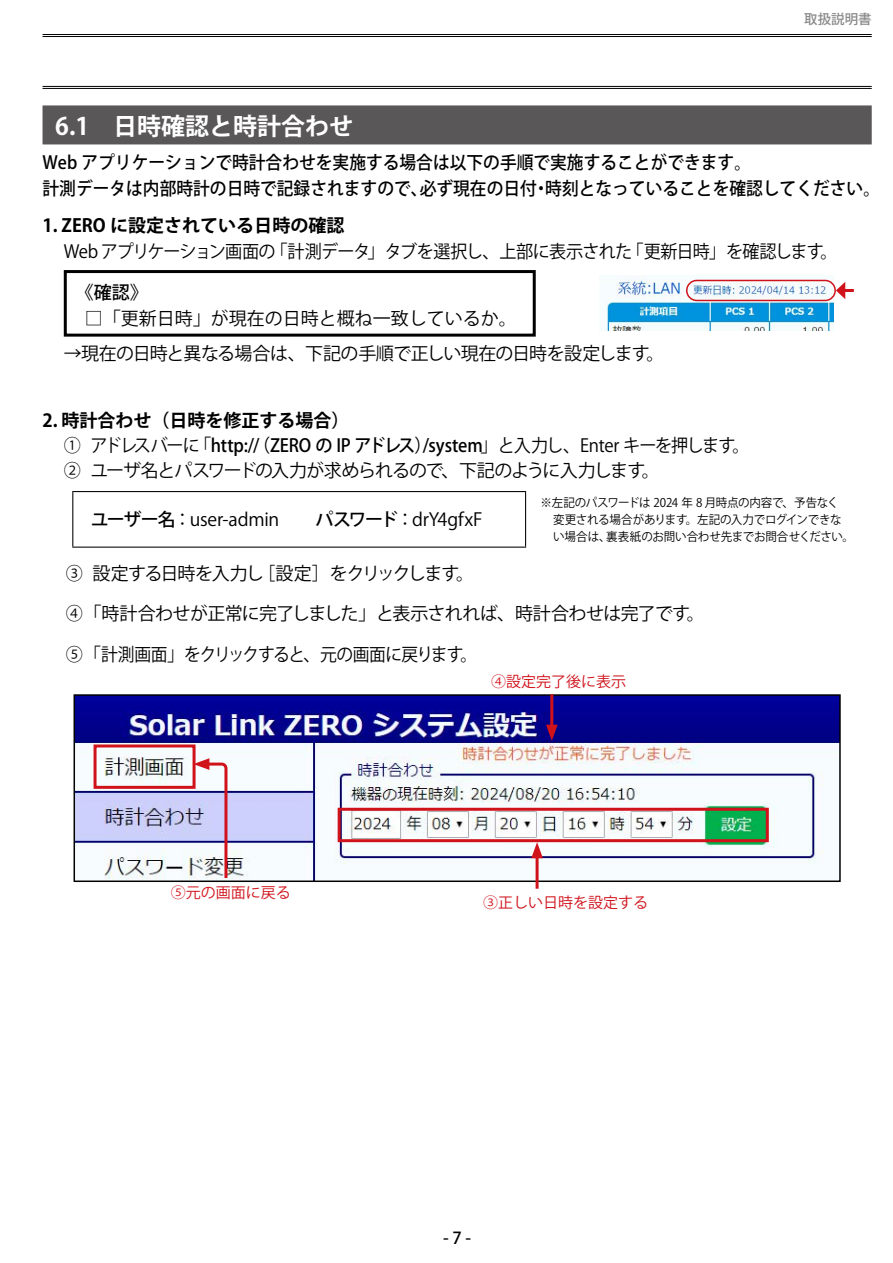
<style>
.page{position:relative;width:893px;height:1263px;background:#fff}
.page>*{position:absolute;margin:0;border:0;box-sizing:border-box;transform-origin:0 0}
.t1{font:700 24px "Koz Go Pro";color:#fff}
.t2{font:18px "Koz Go Pro";letter-spacing:-.04em;color:#000;scale:.95 1}
.t3{font:18px/25.2px "Koz Go Pro";letter-spacing:-.065em;color:#000;scale:.95 1}
.t4{font:500 18px/25.2px "Koz Go Pro";color:#000;scale:.93 1}
.t5{font:18px "Koz Go Pro";letter-spacing:-.04em;color:#000}
.t6{font:18px "Koz Go Pro";letter-spacing:-.01em;color:#000}
.t7{font:18px "Koz Go Pro";color:#000}
.t8{font:18px "Koz Go Pro";letter-spacing:-.07em;color:#000;scale:.95 1}
.t9{font:700 18px "Koz Go Pro";color:#000}
.t10{font:500 18px "Koz Go Pro";color:#000}
.t11{font:500 16.5px "Koz Go Pro";color:#000}
.t12{font:15px "Koz Go Pro";color:#d0121b}
.t13{font:500 13.5px "Koz Go Pro";color:#898989}
.t14{font:12px/16.8px "Koz Go Pro";letter-spacing:-.025em;color:#000;scale:.96 1}
.s1{font-weight:700}
.s2{font-weight:500}
</style>
<div class="page">
<div style="left:43px;top:105px;width:829px;height:39px;background:#595757"></div>
<div style="left:64px;top:270px;width:472px;height:67px;border:3px solid #000"></div>
<hr style="left:72px;top:491px;width:454px;height:1px;background:#000">
<hr style="left:72px;top:492px;width:1px;height:55px;background:#000">
<hr style="left:525px;top:492px;width:1px;height:55px;background:#000">
<hr style="left:72px;top:547px;width:454px;height:1px;background:#000">
<img style="left:77px;top:697px;width:761px;height:182px">
<div style="left:74px;top:694px;width:767px;height:188px;border:2px solid #000"></div>
<img style="left:600px;top:275px;width:233px;height:56px">
<div style="left:338px;top:808px;width:431px;height:34px;border:3px solid #d0121b"></div>
<div style="left:94px;top:744px;width:102px;height:45px;border:3px solid #d0121b"></div>
<svg style="left:193px;top:758px;width:36px;height:123px"></svg>
<hr style="left:536px;top:852px;width:3px;height:37px;background:#d0121b">
<svg style="left:531px;top:842px;width:12px;height:16px"></svg>
<hr style="left:550px;top:694px;width:3px;height:36px;background:#d0121b">
<svg style="left:546px;top:725px;width:12px;height:16px"></svg>
<div style="left:686px;top:280px;width:150px;height:21px;border:2px solid #d0121b;border-radius:10px"></div>
<svg style="left:836px;top:282px;width:18px;height:17px"></svg>
<hr style="left:43px;top:34px;width:829px;height:1px;background:#000">
<hr style="left:43px;top:36px;width:829px;height:1px;background:#000">
<hr style="left:43px;top:86px;width:829px;height:1px;background:#000">
<hr style="left:43px;top:88px;width:829px;height:1px;background:#000">
<p class="t13" style="left:804px;top:11px;width:69px">取扱説明書</p>
<h1 class="t1" style="left:55px;top:111px;width:299px">6.1　日時確認と時計合わせ</h1>
<p class="t4" style="left:43px;top:151px;width:902px">Web アプリケーションで時計合わせを実施する場合は以下の手順で実施することができます。<br>計測データは内部時計の日時で記録されますので、必ず現在の日付・時刻となっていることを確認してください。</p>
<p class="t9" style="left:43px;top:214px;width:303px">1. ZERO に設定されている日時の確認</p>
<p class="t2" style="left:64px;top:239px;width:816px">Web アプリケーション画面の「計測データ」タブを選択し、上部に表示された「更新日時」を確認します。</p>
<p class="t10" style="left:67px;top:281px;width:82px">　《確認》</p>
<p class="t7" style="left:85px;top:306px;width:434px">□「更新日時」が現在の日時と概ね一致しているか。</p>
<p class="t5" style="left:64px;top:341px;width:602px">→現在の日時と異なる場合は、下記の手順で正しい現在の日時を設定します。</p>
<p class="t3" style="left:64px;top:408px;width:723px;text-indent:-21px"><span class="s1">2. 時計合わせ（日時を修正する場合）<br></span>① アドレスバーに「<span class="s2">http://（ZERO の IP アドレス）/system</span>」と入力し、Enter キーを押します。<br>② ユーザ名とパスワードの入力が求められるので、下記のように入力します。</p>
<p class="t6" style="left:91px;top:508px;width:393px"><span class="s2">ユーザー名</span>：user-admin　　<span class="s2">パスワード</span>：drY4gfxF</p>
<p class="t14" style="left:553px;top:495px;width:315px;text-indent:-13px">※左記のパスワードは 2024 年 8 月時点の内容で、予告なく<br>変更される場合があります。左記の入力でログインできない場合は、裏表紙のお問い合わせ先までお問合せください。</p>
<p class="t8" style="left:66px;top:562px;width:431px">③ 設定する日時を入力し［設定］をクリックします。</p>
<p class="t2" style="left:66px;top:602px;width:674px">④「時計合わせが正常に完了しました」と表示されれば、時計合わせは完了です。</p>
<p class="t2" style="left:66px;top:642px;width:434px">⑤「計測画面」をクリックすると、元の画面に戻ります。</p>
<p class="t12" style="left:171px;top:882px;width:121px">⑤元の画面に戻る</p>
<p class="t12" style="left:491px;top:672px;width:136px">④設定完了後に表示</p>
<p class="t12" style="left:483px;top:893px;width:166px">③正しい日時を設定する</p>
<p class="t11" style="left:443px;top:1227px;width:29px">- 7 -</p>
</div>
